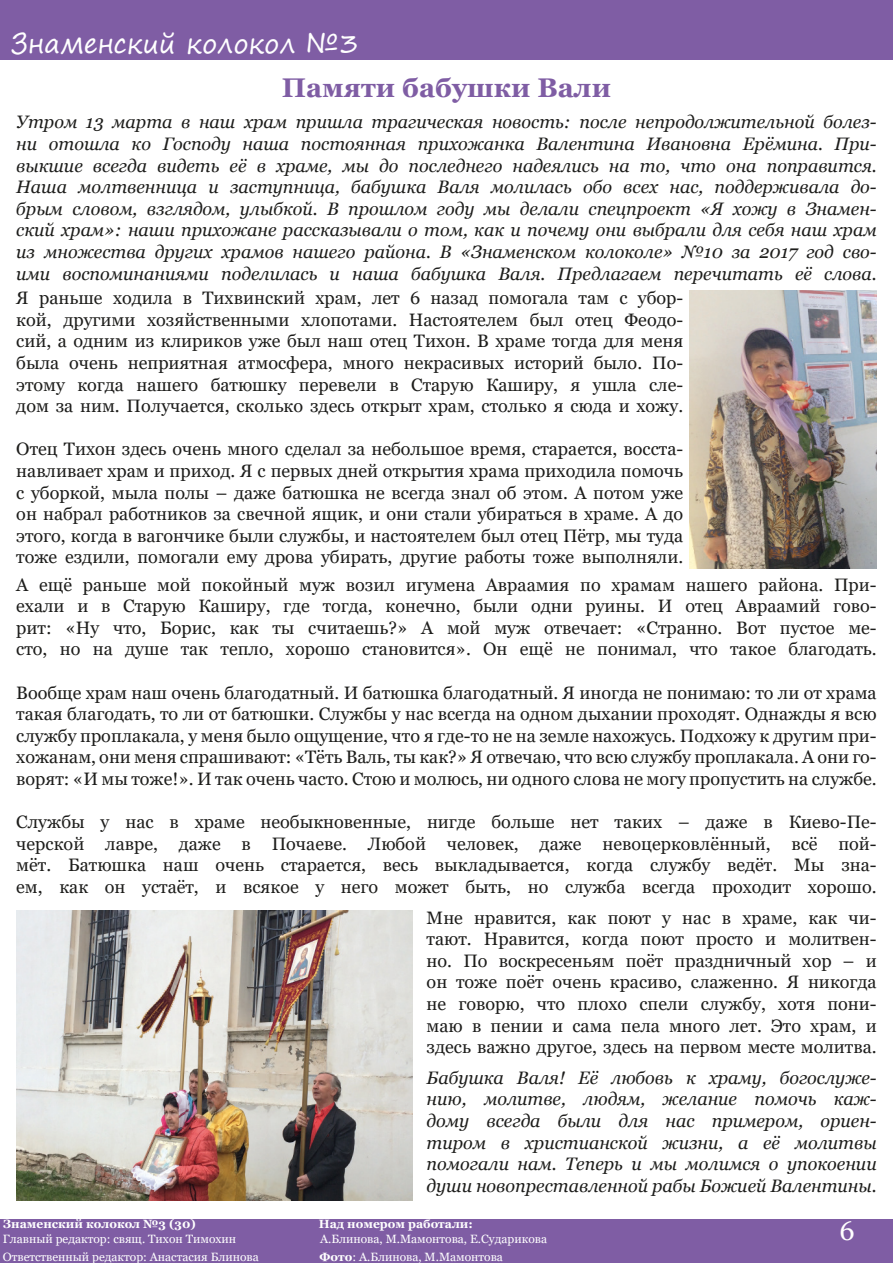
<style>
.page{position:relative;width:893px;height:1263px;background:#fff}
.page>*{position:absolute;margin:0;border:0;box-sizing:border-box;transform-origin:0 0}
.t1{font:27px "Segoe Print";color:#fff}
.t2{font:700 27px "Georgia";color:#7f5da4}
.t3{font:27px "Georgia";color:#fff}
.t4{font:18px/21.6px "Georgia";color:#1d1d1b;text-align:justify}
.t5{font:italic 18px/21.6px "Georgia";color:#1d1d1b;text-align:justify}
.t6{font:12px "Georgia";color:#fff}
.t7{font:700 12px "Georgia";color:#fff}
.s1{font-weight:700}
</style>
<div class="page">
<div style="left:0;top:0;width:893px;height:60px;background:#7f5da4"></div>
<div style="left:742px;top:1219px;width:151px;height:44px;background:#7f5da4"></div>
<div style="left:0;top:1219px;width:765px;height:44px;background:#7f5da4"></div>
<img style="left:690px;top:291px;width:187px;height:277px">
<img style="left:16px;top:910px;width:396px;height:290px">
<p class="t1" style="left:11px;top:19px;width:349px">Знаменский колокол №3</p>
<p class="t2" style="left:282px;top:70px;width:331px">Памяти бабушки Вали</p>
<p class="t5" style="left:16px;top:112px;width:862px">Утром 13 марта в наш храм пришла трагическая новость: после непродолжительной болез&shy;ни отошла ко Господу наша постоянная прихожанка Валентина Ивановна Ерёмина. При&shy;выкшие всегда видеть её в храме, мы до последнего надеялись на то, что она поправится.<br>Наша молтвенница и заступница, бабушка Валя молилась обо всех нас, поддерживала до&shy;брым словом, взглядом, улыбкой. В прошлом году мы делали спецпроект «Я хожу в Знамен&shy;ский храм»: наши прихожане рассказывали о том, как и почему они выбрали для себя наш храм из множества других храмов нашего района. В «Знаменском колоколе» №10 за 2017 год сво&shy;ими воспоминаниями поделилась и наша бабушка Валя. Предлагаем перечитать её слова.</p>
<p class="t4" style="left:16px;top:288px;width:668px">Я раньше ходила в Тихвинский храм, лет 6 назад помогала там с убор&shy;кой, другими хозяйственными хлопотами. Настоятелем был отец Феодо&shy;сий, а одним из клириков уже был наш отец Тихон. В храме тогда для меня была очень неприятная атмосфера, много некрасивых историй было. По&shy;этому когда нашего батюшку перевели в Старую Каширу, я ушла сле&shy;дом за ним. Получается, сколько здесь открыт храм, столько я сюда и хожу.</p>
<p class="t4" style="left:16px;top:439px;width:668px">Отец Тихон здесь очень много сделал за небольшое время, старается, восста&shy;навливает храм и приход. Я с первых дней открытия храма приходила помочь с уборкой, мыла полы – даже батюшка не всегда знал об этом. А потом уже он набрал работников за свечной ящик, и они стали убираться в храме. А до этого, когда в вагончике были службы, и настоятелем был отец Пётр, мы туда тоже ездили, помогали ему дрова убирать, другие работы тоже выполняли.</p>
<p class="t4" style="left:16px;top:574px;width:862px">А ещё раньше мой покойный муж возил игумена Авраамия по храмам нашего района. При&shy;ехали и в Старую Каширу, где тогда, конечно, были одни руины. И отец Авраамий гово&shy;рит: «Ну что, Борис, как ты считаешь?» А мой муж отвечает: «Странно. Вот пустое ме&shy;сто, но на душе так тепло, хорошо становится». Он ещё не понимал, что такое благодать.</p>
<p class="t4" style="left:16px;top:682px;width:862px">Вообще храм наш очень благодатный. И батюшка благодатный. Я иногда не понимаю: то ли от храма такая благодать, то ли от батюшки. Службы у нас всегда на одном дыхании проходят. Однажды я всю службу проплакала, у меня было ощущение, что я где-то не на земле нахожусь. Подхожу к другим при&shy;хожанам, они меня спрашивают: «Тёть Валь, ты как?» Я отвечаю, что всю службу проплакала. А они го&shy;ворят: «И мы тоже!». И так очень часто. Стою и молюсь, ни одного слова не могу пропустить на службе.</p>
<p class="t4" style="left:16px;top:811px;width:862px">Службы у нас в храме необыкновенные, нигде больше нет таких – даже в Киево-Пе&shy;черской лавре, даже в Почаеве. Любой человек, даже невоцерковлённый, всё пой&shy;мёт. Батюшка наш очень старается, весь выкладывается, когда службу ведёт. Мы зна&shy;ем, как он устаёт, и всякое у него может быть, но служба всегда проходит хорошо.</p>
<p class="t4" style="left:427px;top:907px;width:452px">Мне нравится, как поют у нас в храме, как чи&shy;тают. Нравится, когда поют просто и молитвен&shy;но. По воскресеньям поёт праздничный хор – и он тоже поёт очень красиво, слаженно. Я никогда не говорю, что плохо спели службу, хотя пони&shy;маю в пении и сама пела много лет. Это храм, и здесь важно другое, здесь на первом месте молитва.</p>
<p class="t5" style="left:427px;top:1067px;width:452px">Бабушка Валя! Её любовь к храму, богослуже&shy;нию, молитве, людям, желание помочь каж&shy;дому всегда были для нас примером, ориен&shy;тиром в христианской жизни, а её молитвы помогали нам. Теперь и мы молимся о упокоении души новопреставленной рабы Божией Валентины.</p>
<p class="t7" style="left:3px;top:1216px;width:194px">Знаменский колокол №3 (30)</p>
<p class="t7" style="left:319px;top:1216px;width:156px">Над номером работали:</p>
<p class="t6" style="left:3px;top:1231px;width:235px">Главный редактор: свящ. Тихон Тимохин</p>
<p class="t6" style="left:320px;top:1231px;width:228px">А.Блинова, М.Мамонтова, Е.Сударикова</p>
<p class="t6" style="left:3px;top:1249px;width:257px">Ответственный редактор: Анастасия Блинова</p>
<p class="t6" style="left:320px;top:1249px;width:185px"><span class="s1">Фото</span>: А.Блинова, М.Мамонтова</p>
<p class="t3" style="left:840px;top:1214px;width:17px">6</p>
</div>
